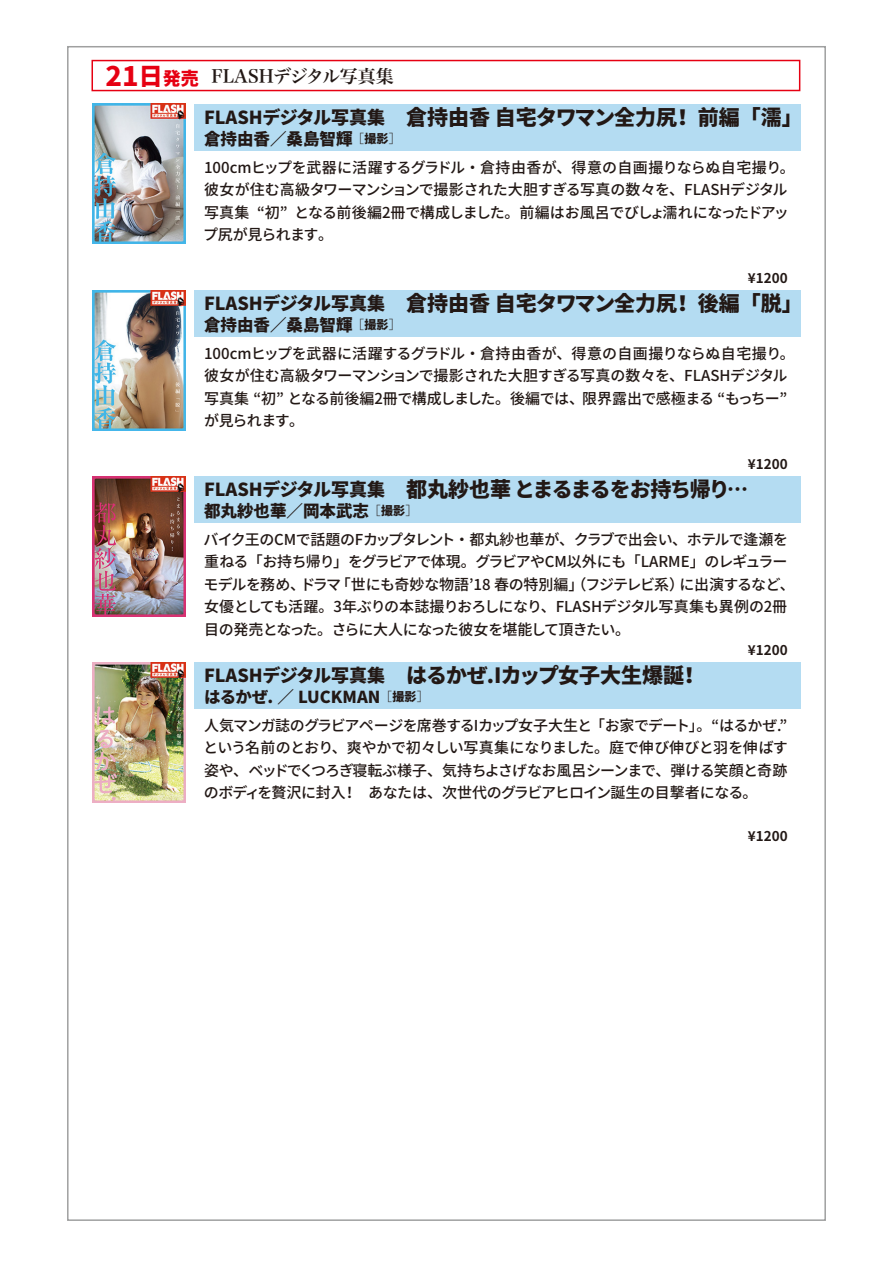
<style>
.page{position:relative;width:893px;height:1263px;background:#fff}
.page>*{position:absolute;margin:0;border:0;box-sizing:border-box;transform-origin:0 0}
.t1{font:800 21px "Source Han Sans";color:#221815}
.t2{font:800 21px "Source Han Sans";letter-spacing:-.06em;color:#221815}
.t3{font:800 21px "Source Han Sans";letter-spacing:-.025em;color:#221815}
.t4{font:18px "Hira Min Pro N W6";color:#221815}
.t5{font:800 16.5px "Source Han Sans";color:#221815}
.t6{font:500 15px/22.5px "Source Han Sans";letter-spacing:-.025em;color:#221815}
.t7{font:700 13.5px "Source Han Sans";color:#221815}
.s1{font-family:"Source Sans Pro";font-weight:700;font-size:31.5px;color:#e60012}
.s2{font-family:"Source Han Sans";font-weight:800;font-size:24px;color:#e60012}
.s3{font-family:"Source Han Sans";font-weight:800;color:#e60012}
.s4{font-size:18px}
.s5{font-family:"Hiragino Serif Pr 6 N W3";font-weight:400;font-size:12px}
.s6{font-size:12px}
.s7{font-family:"Koz Go Pr 6 N"}
</style>
<div class="page">
<div style="left:92px;top:60px;width:708px;height:31px;border:2px solid #e60012"></div>
<img style="left:92px;top:104px;width:94px;height:140px">
<img style="left:92px;top:290px;width:94px;height:140px">
<img style="left:92px;top:476px;width:94px;height:140px">
<img style="left:92px;top:662px;width:94px;height:140px">
<div style="left:195px;top:104px;width:606px;height:46px;background:#b4dcf2"></div>
<div style="left:195px;top:290px;width:606px;height:46px;background:#b4dcf2"></div>
<div style="left:195px;top:476px;width:606px;height:46px;background:#b4dcf2"></div>
<div style="left:195px;top:662px;width:606px;height:46px;background:#b4dcf2"></div>
<p class="t4" style="left:106px;top:61px;width:290px"><span class="s1">21</span><span class="s2">日</span><span class="s3">発売</span> FLASHデジタル写真集</p>
<h1 class="t1" style="left:204px;top:105px;width:600px"><span class="s4">FLASHデジタル写真集</span>　倉持由香 自宅タワマン全力尻！前編「濡」</h1>
<p class="t5" style="left:204px;top:130px;width:198px">倉持由香／桑島智輝<span class="s5">［</span><span class="s6">撮影</span><span class="s5">］</span></p>
<p class="t6" style="left:203px;top:156px;width:593px">100cmヒップを武器に活躍するグラドル・倉持由香が、得意の自画撮りならぬ自宅撮り。彼女が住む高級タワーマンションで撮影された大胆すぎる写真の数々を、FLASHデジタル写真集 “初” となる前後編2冊で構成しました。前編はお風呂でびしょ濡れになったドアップ尻が見られます。</p>
<p class="t7" style="left:748px;top:270px;width:41px">¥1200</p>
<h1 class="t1" style="left:204px;top:291px;width:600px"><span class="s4">FLASHデジタル写真集</span>　倉持由香 自宅タワマン全力尻！後編「脱」</h1>
<p class="t5" style="left:204px;top:316px;width:198px">倉持由香／桑島智輝<span class="s5">［</span><span class="s6">撮影</span><span class="s5">］</span></p>
<p class="t6" style="left:204px;top:342px;width:592px">100cmヒップを武器に活躍するグラドル・倉持由香が、得意の自画撮りならぬ自宅撮り。彼女が住む高級タワーマンションで撮影された大胆すぎる写真の数々を、FLASHデジタル写真集 “初” となる前後編2冊で構成しました。後編では、限界露出で感極まる “もっちー”が見られます。</p>
<p class="t7" style="left:748px;top:456px;width:41px">¥1200</p>
<h1 class="t2" style="left:204px;top:477px;width:546px"><span class="s4">FLASHデジタル写真集</span>　都丸紗也華 とまるまるをお持ち帰り<span class="s7">…</span></h1>
<p class="t5" style="left:204px;top:502px;width:215px">都丸紗也華／岡本武志<span class="s5">［</span><span class="s6">撮影</span><span class="s5">］</span></p>
<p class="t6" style="left:204px;top:528px;width:593px">バイク王のCMで話題のFカップタレント・都丸紗也華が、クラブで出会い、ホテルで逢瀬を重ねる「お持ち帰り」をグラビアで体現。グラビアやCM以外にも「LARME」のレギュラーモデルを務め、ドラマ「世にも奇妙な物語’18 春の特別編」（フジテレビ系）に出演するなど、女優としても活躍。3年ぶりの本誌撮りおろしになり、FLASHデジタル写真集も異例の2冊目の発売となった。さらに大人になった彼女を堪能して頂きたい。</p>
<p class="t7" style="left:748px;top:642px;width:41px">¥1200</p>
<h1 class="t3" style="left:204px;top:663px;width:497px"><span class="s4">FLASHデジタル写真集</span>　はるかぜ.Iカップ女子大生爆誕！</h1>
<p class="t5" style="left:204px;top:688px;width:226px">はるかぜ. ／ LUCKMAN<span class="s5">［</span><span class="s6">撮影</span><span class="s5">］</span></p>
<p class="t6" style="left:204px;top:714px;width:586px;text-align:justify">人気マンガ誌のグラビアページを席巻するIカップ女子大生と「お家でデート」。“はるかぜ.”という名前のとおり、爽やかで初々しい写真集になりました。庭で伸び伸びと羽を伸ばす姿や、ベッドでくつろぎ寝転ぶ様子、気持ちよさげなお風呂シーンまで、弾ける笑顔と奇跡のボディを贅沢に封入！　あなたは、次世代のグラビアヒロイン誕生の目撃者になる。</p>
<p class="t7" style="left:748px;top:828px;width:41px">¥1200</p>
</div>
